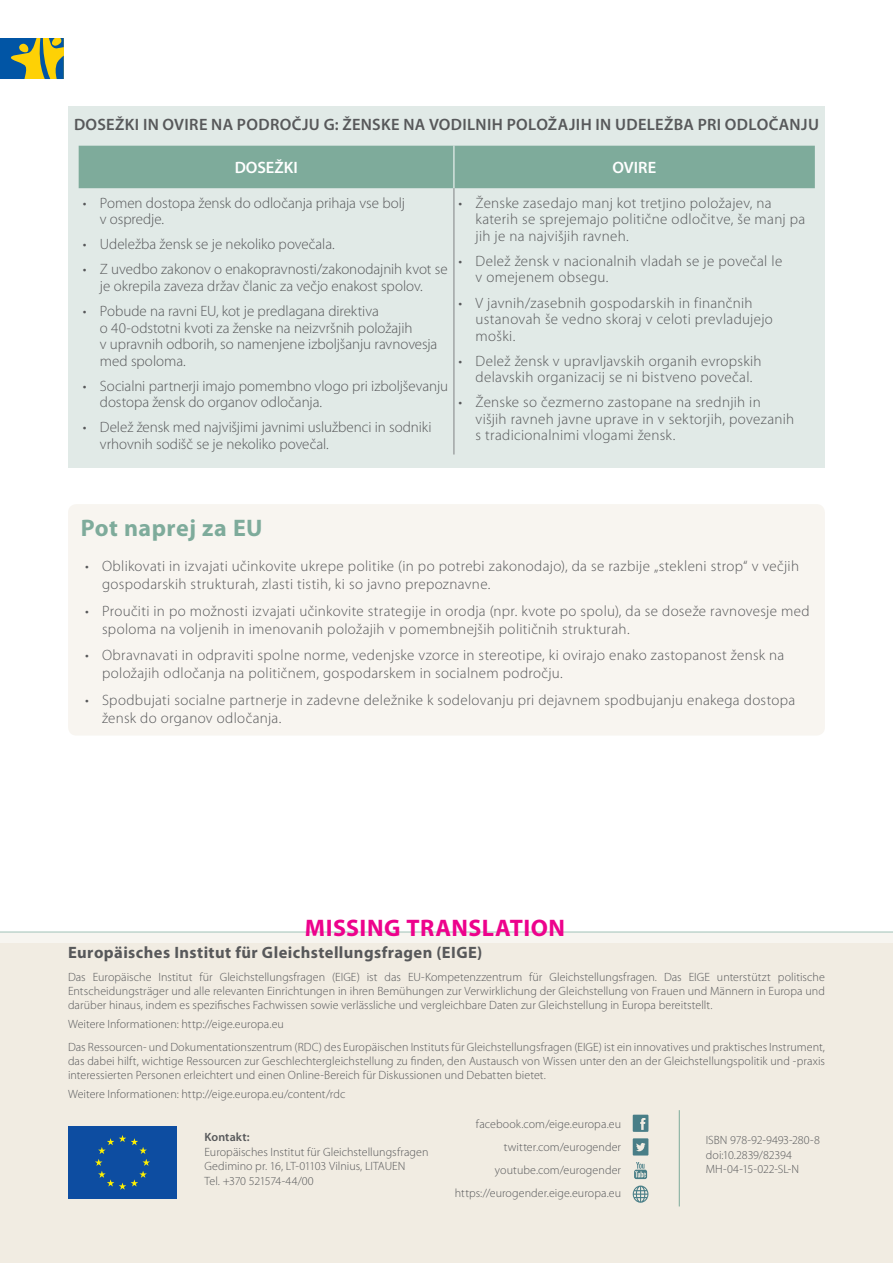
<style>
.page{position:relative;width:893px;height:1263px;background:#fff}
.page>*{position:absolute;margin:0;border:0;box-sizing:border-box;transform-origin:0 0}
.Title_1{font:700 24px "Myriad Pro";letter-spacing:.02em;color:#ed028c}
.Title_1-2{font:700 24px "Myriad Pro";letter-spacing:.02em;color:#7eab9b}
.Fig_Table_title{font:600 16.5px "Myriad Pro";letter-spacing:.02em;color:#57585a}
.End{font:700 16.5px "Myriad Pro";letter-spacing:.025em;color:#57585a}
.Table_Title{font:600 16.5px "Myriad Pro";color:#fff}
.t1{font:300 15px/16.5px "Myriad Pro";letter-spacing:.015em;color:#57585a}
.t2{font:300 15px/16.5px "Myriad Pro";letter-spacing:-.005em;color:#57585a}
.End_01{font:300 12px/14.2px "Myriad Pro";letter-spacing:.005em;color:#57585a;text-align:justify}
.End_03{font:300 12px/14.4px "Myriad Pro";color:#57585a}
.End_04{font:300 12px "Myriad Pro";letter-spacing:.005em;color:#57585a}
.End_02{font:300 12px "Myriad Pro";letter-spacing:.005em;color:#57585a}
.End_03-2{font:300 12px "Myriad Pro";letter-spacing:-.02em;color:#57585a}
.End_03-3{font:600 12px "Myriad Pro";letter-spacing:.01em;color:#57585a}
</style>
<div class="page">
<svg style="left:0;top:38px;width:64px;height:41px;background:#768e5a"></svg>
<div style="left:68px;top:504px;width:757px;height:232px;background:#f8f5f0;border-radius:9px"></div>
<div style="left:68px;top:106px;width:757px;height:362px;background:#e1eae7"></div>
<div style="left:79px;top:146px;width:736px;height:42px;background:#7eab9b"></div>
<hr style="left:454px;top:146px;width:1px;height:42px;background:#fff">
<hr style="left:454px;top:188px;width:1px;height:266px;background:#808285">
<div style="left:0;top:943px;width:893px;height:320px;background:#f1ece2"></div>
<div style="left:68px;top:1126px;width:109px;height:73px;background:#0d4da1"></div>
<svg style="left:95px;top:1135px;width:55px;height:55px"></svg>
<svg style="left:633px;top:1138px;width:15px;height:17px"></svg>
<svg style="left:633px;top:1115px;width:15px;height:17px"></svg>
<svg style="left:634px;top:1162px;width:13px;height:17px"></svg>
<svg style="left:633px;top:1185px;width:15px;height:18px"></svg>
<hr style="left:679px;top:1110px;width:1px;height:96px;background:#7eab9b">
<svg style="left:0;top:931px;width:893px;height:12px;fill:#f7f5f0"></svg>
<p class="Fig_Table_title" style="left:74px;top:114px;width:746px">DOSEŽKI IN OVIRE NA PODROČJU G: ŽENSKE NA VODILNIH POLOŽAJIH IN UDELEŽBA PRI ODLOČANJU</p>
<p class="Table_Title" style="left:235px;top:157px;width:65px">DOSEŽKI</p>
<p class="Table_Title" style="left:613px;top:157px;width:45px">OVIRE</p>
<p class="t2" style="left:100px;top:195px;width:307px;text-indent:-17px">• Pomen dostopa žensk do odločanja prihaja vse bolj v ospredje.</p>
<p class="t2" style="left:83px;top:236px;width:253px">• Udeležba žensk se je nekoliko povečala.</p>
<p class="t2" style="left:83px;top:261px;width:366px;text-align:center">• Z uvedbo zakonov o enakopravnosti/zakonodajnih kvot se je okrepila zaveza držav članic za večjo enakost spolov.</p>
<p class="t2" style="left:100px;top:303px;width:339px;text-indent:-17px">• Pobude na ravni EU, kot je predlagana direktiva<br>o 40-odstotni kvoti za ženske na neizvršnih položajih<br>v upravnih odborih, so namenjene izboljšanju ravnovesja med spoloma.</p>
<p class="t1" style="left:100px;top:377px;width:350px;text-indent:-17px">• Socialni partnerji imajo pomembno vlogo pri izboljševanju dostopa žensk do organov odločanja.</p>
<p class="t2" style="left:100px;top:419px;width:333px;text-indent:-17px">• Delež žensk med najvišjimi javnimi uslužbenci in sodniki vrhovnih sodišč se je nekoliko povečal.</p>
<p class="t1" style="left:476px;top:195px;width:331px;text-indent:-17px">• Ženske zasedajo manj kot tretjino položajev, na katerih se sprejemajo politične odločitve, še manj pa jih je na najvišjih ravneh.</p>
<p class="t1" style="left:476px;top:253px;width:308px;text-indent:-17px">• Delež žensk v nacionalnih vladah se je povečal le v omejenem obsegu.</p>
<p class="t1" style="left:476px;top:294px;width:299px;text-indent:-17px">• V javnih/zasebnih gospodarskih in finančnih ustanovah še vedno skoraj v celoti prevladujejo moški.</p>
<p class="t1" style="left:459px;top:352px;width:305px;text-align:center">• Delež žensk v upravljavskih organih evropskih delavskih organizacij se ni bistveno povečal.</p>
<p class="t1" style="left:476px;top:394px;width:320px;text-indent:-17px">• Ženske so čezmerno zastopane na srednjih in višjih ravneh javne uprave in v sektorjih, povezanih s tradicionalnimi vlogami žensk.</p>
<p class="Title_1-2" style="left:81px;top:513px;width:183px">Pot naprej za EU</p>
<p class="t1" style="left:102px;top:558px;width:698px;line-height:18px;text-indent:-17px">• Oblikovati in izvajati učinkovite ukrepe politike (in po potrebi zakonodajo), da se razbije „stekleni strop“ v večjih gospodarskih strukturah, zlasti tistih, ki so javno prepoznavne.</p>
<p class="t1" style="left:102px;top:602px;width:709px;line-height:18px;text-indent:-17px">• Proučiti in po možnosti izvajati učinkovite strategije in orodja (npr. kvote po spolu), da se doseže ravnovesje med spoloma na voljenih in imenovanih položajih v pomembnejših političnih strukturah.</p>
<p class="t1" style="left:102px;top:647px;width:684px;line-height:18px;text-indent:-17px">• Obravnavati in odpraviti spolne norme, vedenjske vzorce in stereotipe, ki ovirajo enako zastopanost žensk na položajih odločanja na političnem, gospodarskem in socialnem področju.</p>
<p class="t1" style="left:102px;top:691px;width:695px;line-height:18px;text-indent:-17px">• Spodbujati socialne partnerje in zadevne deležnike k sodelovanju pri dejavnem spodbujanju enakega dostopa žensk do organov odločanja.</p>
<p class="Title_1" style="left:305px;top:912px;width:262px">MISSING TRANSLATION</p>
<p class="End" style="left:68px;top:941px;width:416px">Europäisches Institut für Gleichstellungsfragen (EIGE)</p>
<p class="End_01" style="left:68px;top:970px;width:758px">Das Europäische Institut für Gleichstellungsfragen (EIGE) ist das EU-Kompetenzzentrum für Gleichstellungsfragen. Das EIGE unterstützt politische Entscheidungsträger und alle relevanten Einrichtungen in ihren Bemühungen zur Verwirklichung der Gleichstellung von Frauen und Männern in Europa und darüber hinaus, indem es spezifisches Fachwissen sowie verlässliche und vergleichbare Daten zur Gleichstellung in Europa bereitstellt.</p>
<p class="End_02" style="left:68px;top:1017px;width:217px">Weitere Informationen: http://eige.europa.eu</p>
<p class="End_01" style="left:68px;top:1039px;width:758px">Das Ressourcen- und Dokumentationszentrum (RDC) des Europäischen Instituts für Gleichstellungsfragen (EIGE) ist ein innovatives und praktisches Instrument, das dabei hilft, wichtige Ressourcen zur Geschlechtergleichstellung zu finden, den Austausch von Wissen unter den an der Gleichstellungspolitik und -praxis interessierten Personen erleichtert und einen Online-Bereich für Diskussionen und Debatten bietet.</p>
<p class="End_02" style="left:68px;top:1087px;width:279px">Weitere Informationen: http://eige.europa.eu/content/rdc</p>
<p class="End_04" style="left:476px;top:1118px;width:147px">facebook.com/eige.europa.eu</p>
<p class="End_04" style="left:504px;top:1141px;width:119px">twitter.com/eurogender</p>
<p class="End_04" style="left:495px;top:1164px;width:128px">youtube.com/eurogender</p>
<p class="End_04" style="left:455px;top:1186px;width:168px">https://eurogender.eige.europa.eu</p>
<p class="End_03-3" style="left:205px;top:1130px;width:47px">Kontakt:</p>
<p class="End_03" style="left:205px;top:1145px;width:226px">Europäisches Institut für Gleichstellungsfragen</p>
<p class="End_03" style="left:205px;top:1159px;width:202px">Gedimino pr. 16, LT-01103 Vilnius, LITAUEN</p>
<p class="End_03-2" style="left:205px;top:1174px;width:111px">Tel. +370 521574-44/00</p>
<p class="End_03" style="left:706px;top:1133px;width:116px">ISBN 978-92-9493-280-8 doi:10.2839/82394<br>MH-04-15-022-SL-N</p>
</div>
